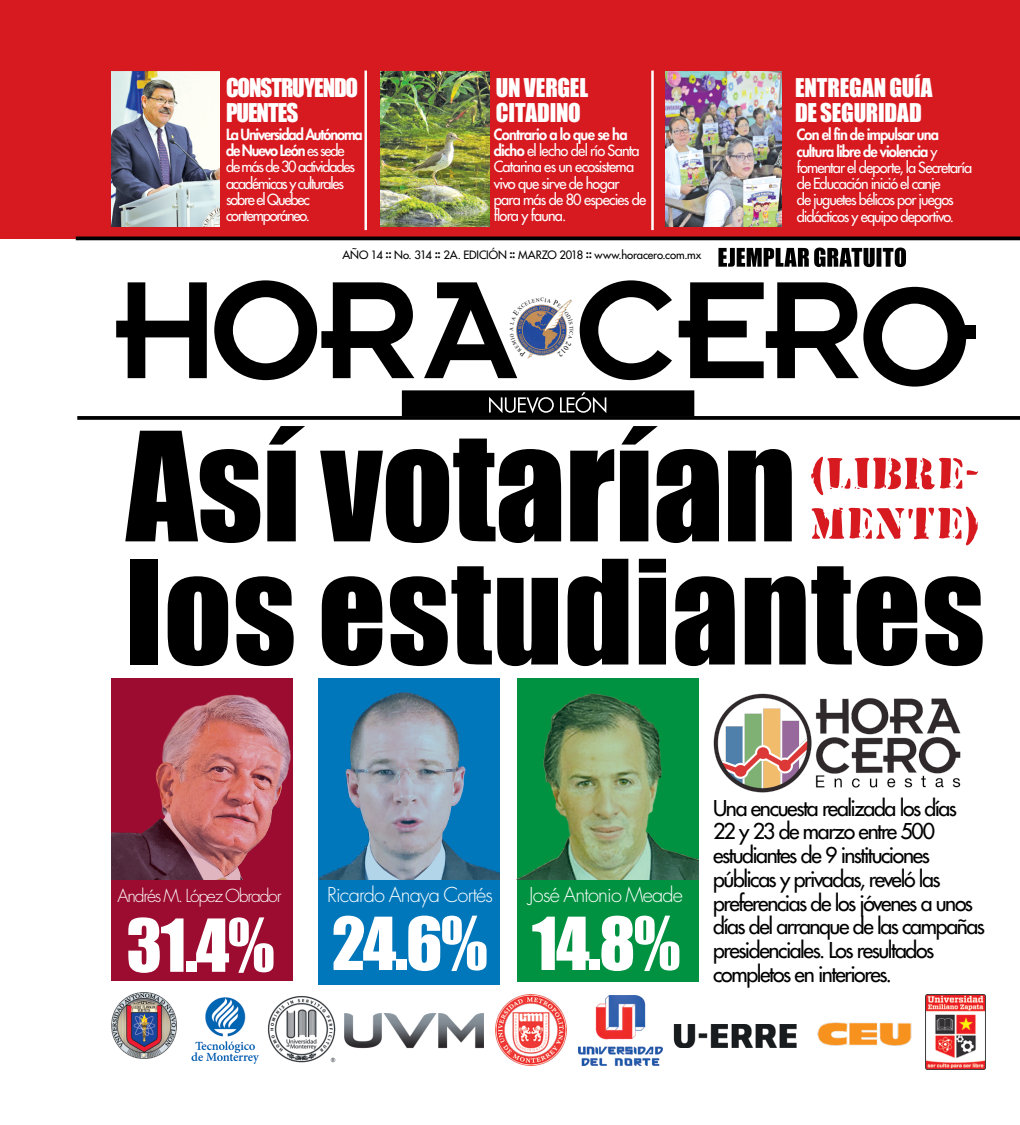
<style>
.page{position:relative;width:1020px;height:1125px;background:#fff}
.page>*{position:absolute;margin:0;border:0;box-sizing:border-box;transform-origin:0 0}
.t1{font:140px "Impact";letter-spacing:-.005em;color:#000}
.t2{font:133.75px "Impact";color:#000}
.t3{font:75px "Army Stamp";letter-spacing:.035em;color:#d71920}
.t4{font:67.5px "Impact";color:#fff}
.t5{font:23.75px/25px "Impact";letter-spacing:-.015em;color:#fff}
.t6{font:23.75px/25px "Impact";letter-spacing:-.045em;color:#fff}
.t7{font:21.25px/23.8px "Futura";letter-spacing:-.065em;color:#000}
.t8{font:300 20px "Futura";letter-spacing:-.04em;color:#fff}
.t9{font:300 17.5px "Futura";letter-spacing:-.07em;color:#fff}
.t10{font:15px/16.2px "Futura";letter-spacing:-.06em;color:#fff}
.t11{font:15px/16.2px "Futura";letter-spacing:-.08em;color:#fff}
.t12{font:11.25px "Futura";letter-spacing:-.01em;color:#000}
.s1{font-weight:800}
</style>
<div class="page">
<div style="left:0;top:0;width:1020px;height:238px;background:#d71920"></div>
<img style="left:380px;top:72px;width:109px;height:155px">
<img style="left:665px;top:72px;width:116px;height:155px">
<img style="left:111px;top:72px;width:109px;height:155px">
<hr style="left:364px;top:71px;width:3px;height:159px;background:#fff">
<hr style="left:651px;top:71px;width:3px;height:159px;background:#fff">
<svg style="left:77px;top:416px;width:943px;height:4px"></svg>
<hr style="left:76px;top:237px;width:944px;height:3px;background:#000">
<div style="left:111px;top:678px;width:181px;height:303px;background:#9b0c30"></div>
<img style="left:111px;top:735px;width:180px;height:144px">
<div style="left:517px;top:678px;width:181px;height:304px;background:#009241"></div>
<img style="left:517px;top:735px;width:181px;height:144px">
<div style="left:319px;top:678px;width:181px;height:306px;background:#07b"></div>
<img style="left:319px;top:735px;width:180px;height:144px">
<img style="left:713px;top:735px;width:248px;height:58px">
<img style="left:111px;top:992px;width:65px;height:67px">
<img style="left:578px;top:996px;width:84px;height:69px">
<img style="left:345px;top:1013px;width:138px;height:36px">
<img style="left:267px;top:996px;width:69px;height:67px">
<img style="left:925px;top:995px;width:60px;height:74px">
<img style="left:191px;top:997px;width:68px;height:67px">
<img style="left:495px;top:995px;width:71px;height:71px">
<img style="left:673px;top:1024px;width:124px;height:23px">
<img style="left:817px;top:1022px;width:95px;height:24px">
<svg style="left:116px;top:229px;width:872px;height:506px"></svg>
<h3 class="t6" style="left:226px;top:74px;width:134px">CONSTRUYENDO<br>PUENTES</h3>
<p class="t11" style="left:226px;top:126px;width:138px"><span class="s1">La Universidad Autónoma de Nuevo León</span> es sede<br>de más de 30 actividades académicas y culturales sobre el Quebec contemporáneo.</p>
<h3 class="t5" style="left:496px;top:74px;width:94px">UN VERGEL<br>CITADINO</h3>
<p class="t10" style="left:494px;top:126px;width:154px"><span class="s1">Contrario a lo que se ha dicho</span> el lecho del río Santa<br>Catarina es un ecosistema vivo que sirve de hogar para más de 80 especies de flora y fauna.</p>
<p class="t12" style="left:342px;top:248px;width:360px">AÑo 14 <span class="s1">::</span> No. 314 <span class="s1">::</span> 2a. EdiciÓn <span class="s1">::</span> marzo 2018 <span class="s1">::</span> www.horacero.com.mx</p>
<h3 class="t5" style="left:795px;top:74px;width:139px">ENTREGAN GUÍA<br>DE SEGURIDAD</h3>
<p class="t10" style="left:797px;top:127px;width:177px"><span class="s1">Con el fin de impulsar una cultura libre de violencia</span> y fomentar el deporte, la Secretaría de Educación inició el canje<br>de juguetes bélicos por juegos didácticos y equipo deportivo.</p>
<h1 class="t1" style="left:126px;top:378px;width:672px">ASÍ VOTARÍAN</h1>
<h2 class="t2" style="left:126px;top:508px;width:860px">LOS ESTUDIANTES</h2>
<h3 class="t3" style="left:810px;top:421px;width:170px">(libre-</h3>
<h3 class="t3" style="left:811px;top:471px;width:169px">mente)</h3>
<p class="t9" style="left:117px;top:884px;width:165px">Andrés M. López Obrador</p>
<h3 class="t4" style="left:126px;top:893px;width:150px">31.4%</h3>
<h3 class="t8" style="left:327px;top:881px;width:167px">Ricardo Anaya Cortés</h3>
<h3 class="t4" style="left:332px;top:891px;width:157px">24.6%</h3>
<h3 class="t8" style="left:529px;top:881px;width:155px">José Antonio Meade</h3>
<h3 class="t4" style="left:532px;top:891px;width:150px">14.8%</h3>
<p class="t7" style="left:713px;top:796px;width:273px">Una encuesta realizada los días<br>22 y 23 de marzo entre 500 estudiantes de 9 instituciones públicas y privadas, reveló las preferencias de los jóvenes a unos días del arranque de las campañas presidenciales. Los resultados completos en interiores.</p>
</div>
